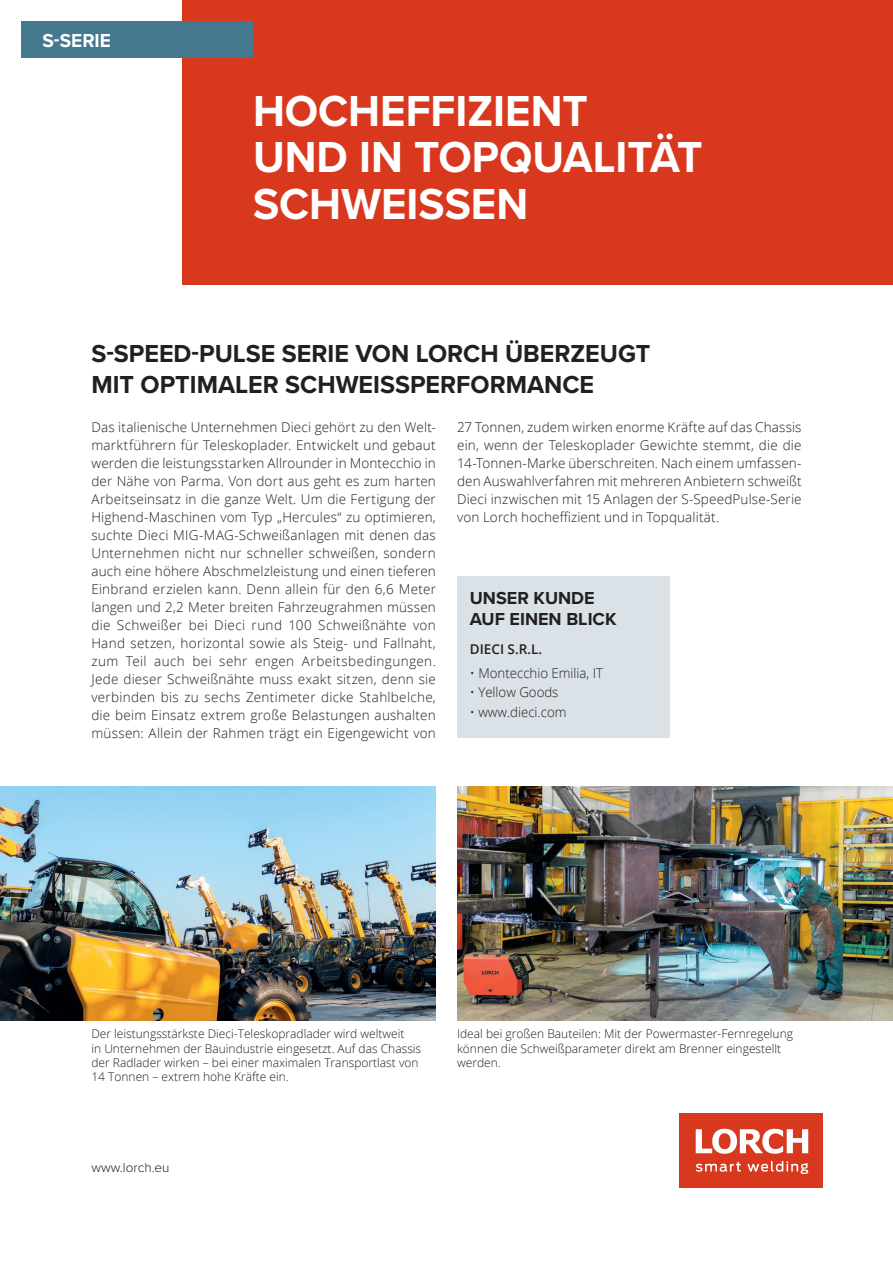
<style>
.page{position:relative;width:893px;height:1263px;background:#fff}
.page>*{position:absolute;margin:0;border:0;box-sizing:border-box;transform-origin:0 0}
.t1{font:700 45px/46.7px "Proxima Nova";color:#fff}
.t2{font:700 25.5px/30.6px "Proxima Nova";color:#231f20}
.t3{font:700 19.5px "Proxima Nova";color:#fff}
.t4{font:700 18px/21.6px "Proxima Nova";color:#231f20}
.t5{font:300 13.5px/18px "Open Sans";letter-spacing:.01em;color:#231f20;text-align:justify}
.t6{font:300 13.5px "Proxima Nova";color:#231f20}
.t7{font:600 13.5px "Open Sans";color:#231f20}
.t8{font:300 12px/14.4px "Open Sans";color:#231f20}
</style>
<div class="page">
<img style="left:457px;top:787px;width:436px;height:233px">
<div style="left:680px;top:1113px;width:143px;height:74px;background:#d8381e"></div>
<svg style="left:696px;top:1129px;width:112px;height:25px"></svg>
<svg style="left:696px;top:1161px;width:112px;height:13px"></svg>
<img style="left:0;top:787px;width:436px;height:233px">
<div style="left:183px;top:0;width:710px;height:285px;background:#d8381e"></div>
<div style="left:457px;top:576px;width:213px;height:162px;background:#dae1e7"></div>
<div style="left:21px;top:21px;width:232px;height:36px;background:#43788f"></div>
<h3 class="t3" style="left:43px;top:26px;width:70px">S-SERIE</h3>
<h1 class="t1" style="left:253px;top:86px;width:451px">HOCHEFFIZIENT<br>UND IN TOPQUALITÄT<br>SCHWEISSEN</h1>
<h2 class="t2" style="left:91px;top:338px;width:560px">S-SPEED-PULSE SERIE VON LORCH ÜBERZEUGT<br>MIT OPTIMALER SCHWEISSPERFORMANCE</h2>
<p class="t5" style="left:91px;top:418px;width:346px">Das italienische Unternehmen Dieci gehört zu den Welt&shy;marktführern für Teleskoplader. Entwickelt und gebaut werden die leistungsstarken Allrounder in Montecchio in der Nähe von Parma. Von dort aus geht es zum harten Arbeitseinsatz in die ganze Welt. Um die Fertigung der Highend-Maschinen vom Typ „Hercules“ zu optimieren, suchte Dieci MIG-MAG-Schweißanlagen mit denen das Unternehmen nicht nur schneller schweißen, sondern auch eine höhere Abschmelzleistung und einen tieferen Einbrand erzielen kann. Denn allein für den 6,6 Meter langen und 2,2 Meter breiten Fahrzeugrahmen müssen die Schweißer bei Dieci rund 100 Schweißnähte von Hand setzen, horizontal sowie als Steig- und Fallnaht, zum Teil auch bei sehr engen Arbeitsbedingungen.<br>Jede dieser Schweißnähte muss exakt sitzen, denn sie verbinden bis zu sechs Zentimeter dicke Stahlbelche, die beim Einsatz extrem große Belastungen aushalten müssen: Allein der Rahmen trägt ein Eigengewicht von</p>
<p class="t5" style="left:457px;top:418px;width:346px">27 Tonnen, zudem wirken enorme Kräfte auf das Chassis ein, wenn der Teleskoplader Gewichte stemmt, die die 14-Tonnen-Marke überschreiten. Nach einem umfassen&shy;den Auswahlverfahren mit mehreren Anbietern schweißt Dieci inzwischen mit 15 Anlagen der S-SpeedPulse-Serie von Lorch hocheffizient und in Topqualität.</p>
<h3 class="t4" style="left:470px;top:586px;width:89px">UNSER KUNDE<br>AUF</h3>
<h3 class="t4" style="left:510px;top:608px;width:11px">EINEN</h3>
<h3 class="t4" style="left:566px;top:608px;width:11px">BLIC</h3>
<h3 class="t4" style="left:605px;top:608px;width:13px">K</h3>
<p class="t7" style="left:470px;top:640px;width:74px">DIECI S.R.L.</p>
<p class="t5" style="left:470px;top:664px;width:135px">• Montecchio Emilia, IT</p>
<p class="t5" style="left:470px;top:684px;width:90px">• Yellow Goods</p>
<p class="t5" style="left:470px;top:703px;width:98px">• www.dieci.com</p>
<p class="t8" style="left:91px;top:1027px;width:331px">Der leistungsstärkste Dieci-Teleskopradlader wird weltweit<br>in Unternehmen der Bauindustrie eingesetzt. Auf das Chassis der Radlader wirken – bei einer maximalen Transportlast von 14 Tonnen – extrem hohe Kräfte ein.</p>
<p class="t6" style="left:91px;top:1157px;width:80px">www.lorch.eu</p>
<p class="t8" style="left:457px;top:1027px;width:337px">Ideal bei großen Bauteilen: Mit der Powermaster-Fernregelung können die Schweißparameter direkt am Brenner eingestellt werden.</p>
</div>
